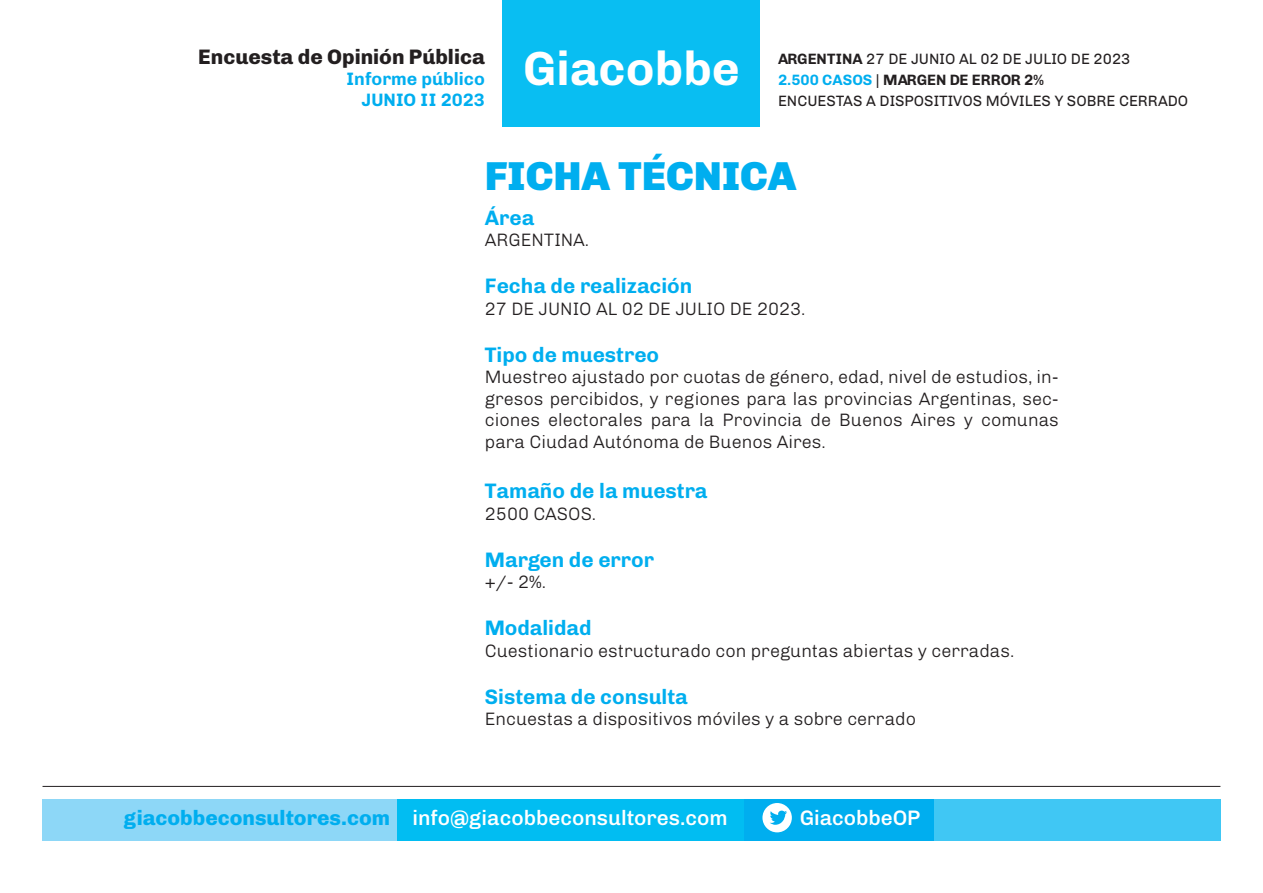
<style>
.page{position:relative;width:1263px;height:893px;background:#fff}
.page>*{position:absolute;margin:0;border:0;box-sizing:border-box;transform-origin:0 0}
.t1{font:700 48px "Chivo";color:#fff}
.t2{font:900 40.5px "Chivo";color:#00aeef}
.t3{font:700 21px "Chivo";color:#00aeef}
.t4{font:500 21px "Chivo";color:#fff}
.t5{font:800 21px "Chivo";color:#231f20}
.t6{font:300 18px/21.6px "Chivo";color:#231f20;text-align:justify}
.t7{font:700 18px/21px "Chivo";color:#00aeef;text-align:right}
.t8{font:15px/21px "Chivo";color:#231f20}
.s1{font-weight:700}
.s2{font-weight:700;color:#00aeef}
.s3{font-weight:800;color:#00aeef}
</style>
<div class="page">
<div style="left:43px;top:799px;width:1177px;height:42px;background:#00aeef"></div>
<div style="left:43px;top:799px;width:358px;height:42px;background:#8dd7f7"></div>
<div style="left:934px;top:799px;width:286px;height:42px;background:#40c7f4"></div>
<div style="left:398px;top:799px;width:346px;height:42px;background:#01bdf2"></div>
<div style="left:762px;top:803px;width:30px;height:29px;background:#fff;border-radius:50%"></div>
<svg style="left:770px;top:811px;width:17px;height:14px"></svg>
<div style="left:503px;top:0;width:257px;height:127px;background:#09bef2"></div>
<hr style="left:43px;top:786px;width:1177px;height:1px;background:#231f20">
<p class="t5" style="left:198px;top:40px;width:288px">Encuesta de Opinión Pública</p>
<p class="t7" style="left:346px;top:67px;width:140px">Informe público<br>JUNIO II 2023</p>
<h1 class="t1" style="left:523px;top:31px;width:218px">Giacobbe</h1>
<p class="t8" style="left:778px;top:47px;width:412px"><span class="s1">ARGENTINA</span> 27 DE JUNIO AL 02 DE JULIO DE 2023<br><span class="s2">2.500 CASOS</span> | <span class="s1">MARGEN DE ERROR 2%<br></span>ENCUESTAS A DISPOSITIVOS MÓVILES Y SOBRE CERRADO</p>
<p class="t2" style="left:485px;top:143px;width:313px">FICHA TÉCNICA</p>
<p class="t3" style="left:485px;top:201px;width:51px">Área</p>
<p class="t6" style="left:485px;top:228px;width:106px">ARGENTINA.</p>
<p class="t3" style="left:485px;top:270px;width:209px">Fecha de realización</p>
<p class="t6" style="left:485px;top:297px;width:322px">27 DE JUNIO AL 02 DE JULIO DE 2023.</p>
<p class="t3" style="left:485px;top:338px;width:176px">Tipo de muestreo</p>
<p class="t6" style="left:485px;top:365px;width:575px">Muestreo ajustado por cuotas de género, edad, nivel de estudios, in&shy;gresos percibidos, y regiones para las provincias Argentinas, sec&shy;ciones electorales para la Provincia de Buenos Aires y comunas para Ciudad Autónoma de Buenos Aires.</p>
<p class="t3" style="left:485px;top:475px;width:224px">Tamaño de la muestra</p>
<p class="t6" style="left:485px;top:502px;width:113px">2500 CASOS.</p>
<p class="t3" style="left:485px;top:543px;width:171px">Margen de error</p>
<p class="t6" style="left:485px;top:570px;width:63px">+/- 2%.</p>
<p class="t3" style="left:485px;top:612px;width:108px">Modalidad</p>
<p class="t6" style="left:485px;top:639px;width:531px">Cuestionario estructurado con preguntas abiertas y cerradas.</p>
<p class="t3" style="left:485px;top:680px;width:204px">Sistema de consulta</p>
<p class="t6" style="left:485px;top:707px;width:433px">Encuestas a dispositivos móviles y a sobre cerrado</p>
<p class="t4" style="left:124px;top:801px;width:605px"><span class="s3">giacobbeconsultores.com</span> info@giacobbeconsultores.com</p>
<p class="t4" style="left:800px;top:801px;width:122px">GiacobbeOP</p>
</div>
